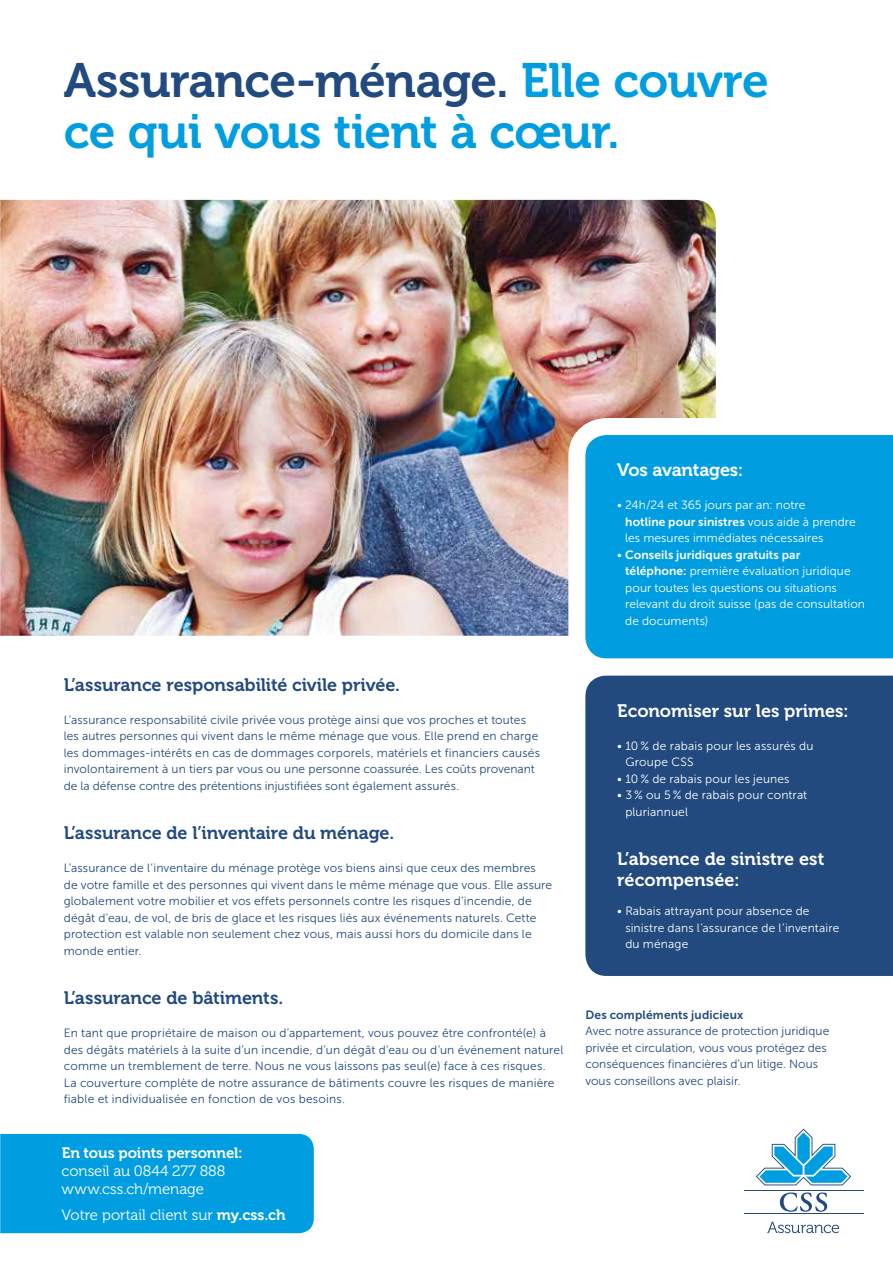
<style>
.page{position:relative;width:893px;height:1263px;background:#fff}
.page>*{position:absolute;margin:0;border:0;box-sizing:border-box;transform-origin:0 0}
.t1{font:48px/51px "Museo 700";letter-spacing:-.015em;color:#009ee0}
.t2{font:18px "Museo 700";letter-spacing:-.005em;color:#224a7e}
.t3{font:18px/21px "Museo 700";color:#fff}
.t4{font:15px/18px "Museo 300";color:#fff}
.t5{font:15px "Museo 700";letter-spacing:-.005em;color:#fff}
.t6{font:12px/16.5px "Museo Sans 300";letter-spacing:.01em;color:#224a7e}
.t7{font:12px/16.5px "Museo Sans 300";letter-spacing:.01em;color:#fff}
.t8{font:12px "Museo Sans 700";letter-spacing:.005em;color:#fff}
.t9{font:12px "Museo Sans 700";letter-spacing:.015em;color:#224a7e}
.s1{color:#224a7e}
.s2{font-family:"Museo 700"}
.s3{font-family:"Museo Sans 300"}
.s4{font-family:"Museo Sans 700"}
</style>
<div class="page">
<img style="left:0;top:200px;width:716px;height:436px">
<div style="left:0;top:1134px;width:314px;height:99px;background:#009ee0"></div>
<div style="left:585px;top:675px;width:308px;height:301px;background:#224a7e"></div>
<svg style="left:568px;top:418px;width:325px;height:241px;background:#1fa9e3"></svg>
<hr style="left:744px;top:1213px;width:119px;height:1px;background:#224a7e">
<hr style="left:744px;top:1190px;width:119px;height:1px;background:#224a7e">
<svg style="left:756px;top:1128px;width:95px;height:57px"></svg>
<svg style="left:780px;top:1192px;width:47px;height:20px"></svg>
<svg style="left:767px;top:1222px;width:72px;height:11px"></svg>
<h1 class="t1" style="left:64px;top:56px;width:707px"><span class="s1">Assurance-ménage.</span> Elle couvre ce qui vous tient à cœur.</h1>
<h2 class="t2" style="left:64px;top:675px;width:338px">L’assurance responsabilité civile privée.</h2>
<p class="t6" style="left:64px;top:711px;width:478px">L’assurance responsabilité civile privée vous protège ainsi que vos proches et toutes les autres personnes qui vivent dans le même ménage que vous. Elle prend en charge les dommages-intérêts en cas de dommages corporels, matériels et financiers causés involontairement à un tiers par vous ou une personne coassurée. Les coûts provenant de la défense contre des prétentions injustifiées sont également assurés.</p>
<h2 class="t2" style="left:64px;top:823px;width:332px">L’assurance de l’inventaire du ménage.</h2>
<p class="t6" style="left:64px;top:860px;width:490px">L’assurance de l’inventaire du ménage protège vos biens ainsi que ceux des membres de votre famille et des personnes qui vivent dans le même ménage que vous. Elle assure globalement votre mobilier et vos effets personnels contre les risques d’incendie, de dégât d’eau, de vol, de bris de glace et les risques liés aux événements naturels. Cette protection est valable non seulement chez vous, mais aussi hors du domicile dans le monde entier.</p>
<h2 class="t2" style="left:64px;top:988px;width:221px">L’assurance de bâtiments.</h2>
<p class="t6" style="left:64px;top:1025px;width:501px">En tant que propriétaire de maison ou d’appartement, vous pouvez être confronté(e) à des dégâts matériels à la suite d’un incendie, d’un dégât d’eau ou d’un événement naturel comme un tremblement de terre. Nous ne vous laissons pas seul(e) face à ces risques.<br>La couverture complète de notre assurance de bâtiments couvre les risques de manière fiable et individualisée en fonction de vos besoins.</p>
<p class="t5" style="left:62px;top:1144px;width:183px">En tous points personnel:</p>
<p class="t4" style="left:62px;top:1162px;width:165px">conseil au 0844 277 888 www.css.ch/menage</p>
<p class="t4" style="left:62px;top:1206px;width:226px">Votre portail client sur <span class="s2">my.css.ch</span></p>
<h2 class="t3" style="left:617px;top:460px;width:128px">Vos avantages:</h2>
<p class="t7" style="left:617px;top:497px;width:190px">• 24h/24 et 365 jours par an: notre</p>
<p class="t8" style="left:625px;top:515px;width:232px">hotline pour sinistres <span class="s3">vous aide à prendre</span></p>
<p class="t7" style="left:625px;top:530px;width:200px">les mesures immédiates nécessaires</p>
<p class="t8" style="left:617px;top:548px;width:185px"><span class="s3">•</span> Conseils juridiques gratuits par</p>
<p class="t7" style="left:625px;top:563px;width:241px"><span class="s4">téléphone:</span> première évaluation juridique pour toutes les questions ou situations relevant du droit suisse (pas de consultation de documents)</p>
<h2 class="t3" style="left:617px;top:700px;width:233px">Economiser sur les primes:</h2>
<p class="t7" style="left:625px;top:737px;width:190px;text-indent:-8px">• 10 % de rabais pour les assurés du<br>Groupe CSS</p>
<p class="t7" style="left:617px;top:770px;width:174px">• 10 % de rabais pour les jeunes</p>
<p class="t7" style="left:625px;top:787px;width:183px;text-indent:-8px">• 3 % ou 5 % de rabais pour contrat pluriannuel</p>
<h2 class="t3" style="left:617px;top:848px;width:209px">L’absence de sinistre est récompensée:</h2>
<p class="t7" style="left:625px;top:903px;width:215px;text-indent:-8px">• Rabais attrayant pour absence de sinistre dans l’assurance de l’inventaire du ménage</p>
<p class="t9" style="left:585px;top:1008px;width:159px">Des compléments judicieux</p>
<p class="t6" style="left:585px;top:1023px;width:245px">Avec notre assurance de protection juridique privée et circulation, vous vous protégez des conséquences financières d’un litige. Nous vous conseillons avec plaisir.</p>
</div>
